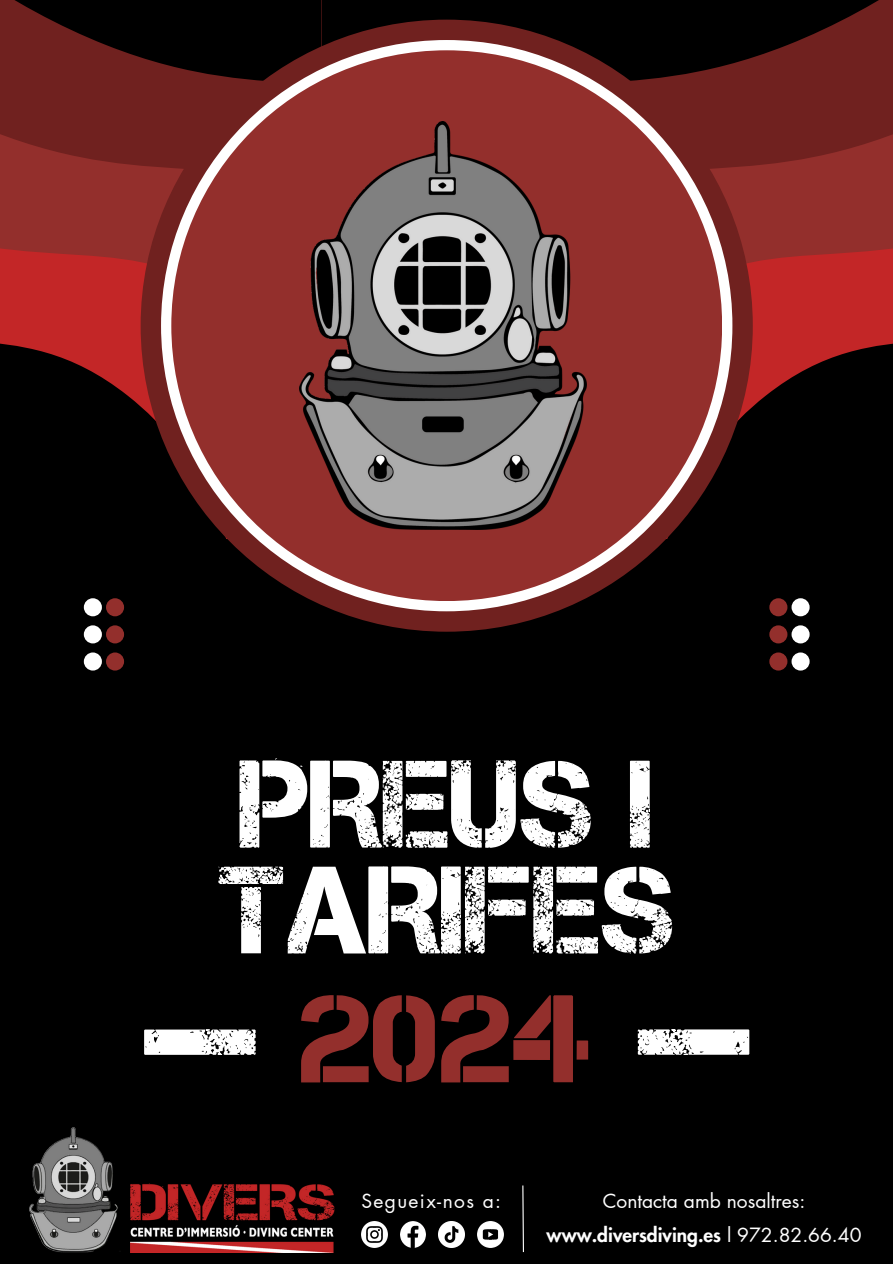
<style>
.page{position:relative;width:893px;height:1264px;background:#fff}
.page>*{position:absolute;margin:0;border:0;box-sizing:border-box;transform-origin:0 0}
.t1{font:158.85px "Capture Smallz";color:#fff}
.t2{font:123.9px/105.8px "Capture Smallz";color:#fff}
.t3{font:123.9px "Capture Smallz Clean";color:#932f2c}
.t4{font:800 19.2px "Futura LT Pro";color:#fff}
.t5{font:19.2px "Futura LT Pro";color:#fff}
.t6{font:19.2px "Futura LT Pro";letter-spacing:.07em;color:#fff}
.s1{font-weight:400}
</style>
<div class="page">
<div style="left:0;top:0;width:892px;height:1263px;background:#000"></div>
<svg style="left:0;top:281px;width:227px;height:257px"></svg>
<svg style="left:0;top:0;width:322px;height:281px"></svg>
<svg style="left:666px;top:281px;width:226px;height:257px"></svg>
<svg style="left:322px;top:0;width:570px;height:281px"></svg>
<div style="left:141px;top:20px;width:611px;height:611px;background:#70211f;border-radius:50%"></div>
<div style="left:161px;top:40px;width:571px;height:571px;background:#fff;border-radius:50%"></div>
<svg style="left:84px;top:598px;width:40px;height:72px"></svg>
<svg style="left:769px;top:598px;width:40px;height:72px"></svg>
<div style="left:171px;top:50px;width:551px;height:551px;background:#932f2c;border-radius:50%"></div>
<img style="left:29px;top:1127px;width:89px;height:126px">
<img style="left:361px;top:1221px;width:26px;height:26px">
<img style="left:438px;top:1221px;width:26px;height:26px">
<img style="left:477px;top:1221px;width:26px;height:26px">
<img style="left:400px;top:1221px;width:26px;height:26px">
<svg style="left:522px;top:1185px;width:2px;height:68px"></svg>
<img style="left:131px;top:1183px;width:203px;height:69px">
<img style="left:299px;top:121px;width:287px;height:409px">
<h1 class="t2" style="left:218px;top:751px;width:458px">PREUS I<br>TARIFES</h1>
<p class="t1" style="left:111px;top:1054px;width:32px;rotate:-90deg">I</p>
<p class="t3" style="left:301px;top:970px;width:292px">2024</p>
<p class="t1" style="left:782px;top:1029px;width:32px;rotate:90deg">I</p>
<p class="t6" style="left:361px;top:1191px;width:141px">Segueix-nos a:</p>
<p class="t5" style="left:602px;top:1192px;width:204px">Contacta amb nosaltres:</p>
<h1 class="t4" style="left:546px;top:1226px;width:316px">www.diversdiving.es <span class="s1">l 972.82.66.40</span></h1>
</div>
